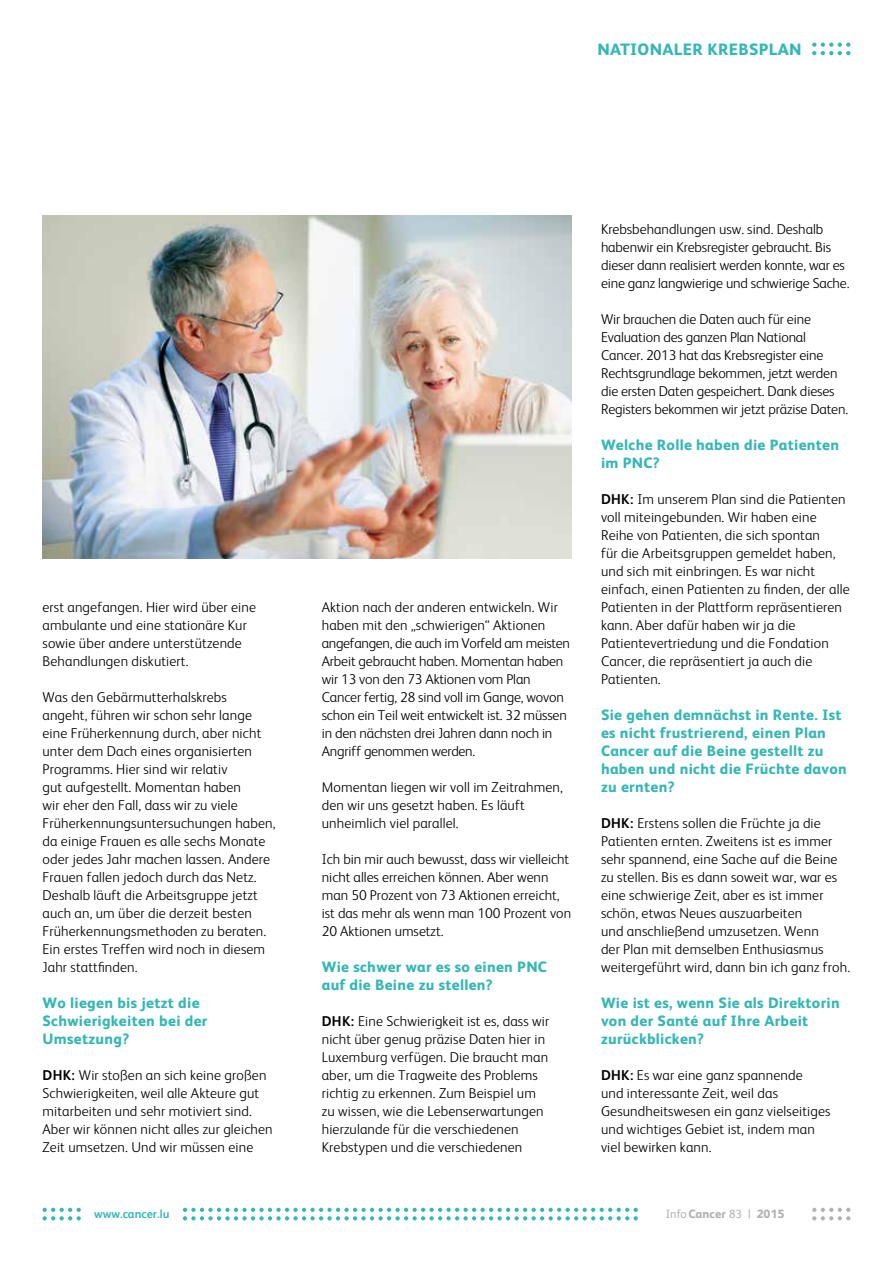
<style>
.page{position:relative;width:893px;height:1263px;background:#fff}
.page>*{position:absolute;margin:0;border:0;box-sizing:border-box;transform-origin:0 0}
.t1{font:800 16.5px "FS Albert";letter-spacing:.02em;color:#34b7b5}
.t2{font:800 15px/18px "FS Albert";letter-spacing:.02em;color:#34b7b5}
.t3{font:300 14.25px/18px "FS Albert";letter-spacing:.01em;color:#000}
.t4{font:300 14.25px/18px "FS Albert";letter-spacing:-.01em;color:#000}
.t5{font:800 12px "FS Albert";letter-spacing:.005em;color:#b3b2b2}
.t6{font:700 12px "FS Albert";color:#34b7b5}
.s1{font-weight:700}
.s2{font-weight:400}
</style>
<div class="page">
<svg style="left:812px;top:1208px;width:38px;height:12px"></svg>
<svg style="left:43px;top:1208px;width:38px;height:12px"></svg>
<svg style="left:183px;top:1208px;width:455px;height:12px"></svg>
<svg style="left:812px;top:43px;width:38px;height:12px"></svg>
<img style="left:43px;top:216px;width:528px;height:342px">
<p class="t1" style="left:597px;top:37px;width:206px">NATIONALER KREBSPLAN</p>
<p class="t3" style="left:43px;top:597px;width:215px">erst angefangen. Hier wird über eine ambulante und eine stationäre Kur sowie über andere unterstützende Behandlungen diskutiert.</p>
<p class="t3" style="left:43px;top:687px;width:235px">Was den Gebärmutterhalskrebs<br>angeht, führen wir schon sehr lange eine Früherkennung durch, aber nicht unter dem Dach eines organisierten Programms. Hier sind wir relativ<br>gut aufgestellt. Momentan haben<br>wir eher den Fall, dass wir zu viele Früherkennungsuntersuchungen haben, da einige Frauen es alle sechs Monate oder jedes Jahr machen lassen. Andere Frauen fallen jedoch durch das Netz.<br>Deshalb läuft die Arbeitsgruppe jetzt auch an, um über die derzeit besten Früherkennungsmethoden zu beraten.<br>Ein erstes Treffen wird noch in diesem Jahr stattfinden.</p>
<p class="t2" style="left:43px;top:993px;width:166px">Wo liegen bis jetzt die<br>Schwierigkeiten bei der<br>Umsetzung?</p>
<p class="t3" style="left:43px;top:1065px;width:232px"><span class="s1">DHK:</span> Wir stoßen an sich keine großen Schwierigkeiten, weil alle Akteure gut mitarbeiten und sehr motiviert sind.<br>Aber wir können nicht alles zur gleichen Zeit umsetzen. Und wir müssen eine</p>
<p class="t4" style="left:322px;top:597px;width:250px">Aktion nach der anderen entwickeln. Wir haben mit den „schwierigen“ Aktionen angefangen, die auch im Vorfeld am meisten Arbeit gebraucht haben. Momentan haben wir 13 von den 73 Aktionen vom Plan Cancer fertig, 28 sind voll im Gange, wovon schon ein Teil weit entwickelt ist. 32 müssen in den nächsten drei Jahren dann noch in Angriff genommen werden.</p>
<p class="t3" style="left:322px;top:777px;width:243px">Momentan liegen wir voll im Zeitrahmen, den wir uns gesetzt haben. Es läuft unheimlich viel parallel.</p>
<p class="t3" style="left:322px;top:849px;width:251px">Ich bin mir auch bewusst, dass wir vielleicht nicht alles erreichen können. Aber wenn man 50 Prozent von 73 Aktionen erreicht, ist das mehr als wenn man 100 Prozent von 20 Aktionen umsetzt.</p>
<p class="t2" style="left:322px;top:957px;width:227px">Wie schwer war es so einen PNC auf die Beine zu stellen?</p>
<p class="t3" style="left:322px;top:1011px;width:229px"><span class="s1">DHK:</span> Eine Schwierigkeit ist es, dass wir nicht über genug präzise Daten hier in Luxemburg verfügen. Die braucht man aber, um die Tragweite des Problems richtig zu erkennen. Zum Beispiel um zu wissen, wie die Lebenserwartungen hierzulande für die verschiedenen Krebstypen und die verschiedenen</p>
<p class="t4" style="left:601px;top:219px;width:250px">Krebsbehandlungen usw. sind. Deshalb habenwir ein Krebsregister gebraucht. Bis dieser dann realisiert werden konnte, war es eine ganz langwierige und schwierige Sache.</p>
<p class="t4" style="left:601px;top:309px;width:249px">Wir brauchen die Daten auch für eine Evaluation des ganzen Plan National Cancer. 2013 hat das Krebsregister eine Rechtsgrundlage bekommen, jetzt werden die ersten Daten gespeichert. Dank dieses Registers bekommen wir jetzt präzise Daten.</p>
<p class="t2" style="left:601px;top:435px;width:240px">Welche Rolle haben die Patienten im PNC?</p>
<p class="t3" style="left:601px;top:489px;width:250px"><span class="s1">DHK:</span> Im unserem Plan sind die Patienten voll miteingebunden. Wir haben eine Reihe von Patienten, die sich spontan<br>für die Arbeitsgruppen gemeldet haben, und sich mit einbringen. Es war nicht einfach, einen Patienten zu finden, der alle Patienten in der Plattform repräsentieren kann. Aber dafür haben wir ja die Patientevertriedung und die Fondation Cancer, die repräsentiert ja auch die Patienten.</p>
<p class="t2" style="left:601px;top:705px;width:247px">Sie gehen demnächst in Rente. Ist es nicht frustrierend, einen Plan<br>Cancer auf die Beine gestellt zu haben und nicht die Früchte davon zu ernten?</p>
<p class="t3" style="left:601px;top:813px;width:251px"><span class="s1">DHK:</span> Erstens sollen die Früchte ja die Patienten ernten. Zweitens ist es immer sehr spannend, eine Sache auf die Beine zu stellen. Bis es dann soweit war, war es eine schwierige Zeit, aber es ist immer schön, etwas Neues auszuarbeiten<br>und anschließend umzusetzen. Wenn<br>der Plan mit demselben Enthusiasmus weitergeführt wird, dann bin ich ganz froh.</p>
<p class="t2" style="left:601px;top:993px;width:240px">Wie ist es, wenn Sie als Direktorin von der Santé auf Ihre Arbeit zurückblicken?</p>
<p class="t3" style="left:601px;top:1065px;width:231px"><span class="s1">DHK:</span> Es war eine ganz spannende<br>und interessante Zeit, weil das<br>Gesundheitswesen ein ganz vielseitiges und wichtiges Gebiet ist, indem man viel bewirken kann.</p>
<p class="t6" style="left:94px;top:1206px;width:77px">www.cancer.lu</p>
<p class="t5" style="left:666px;top:1205px;width:120px"><span class="s2">Info</span>Cancer <span class="s2">83 |</span> 2015</p>
</div>
